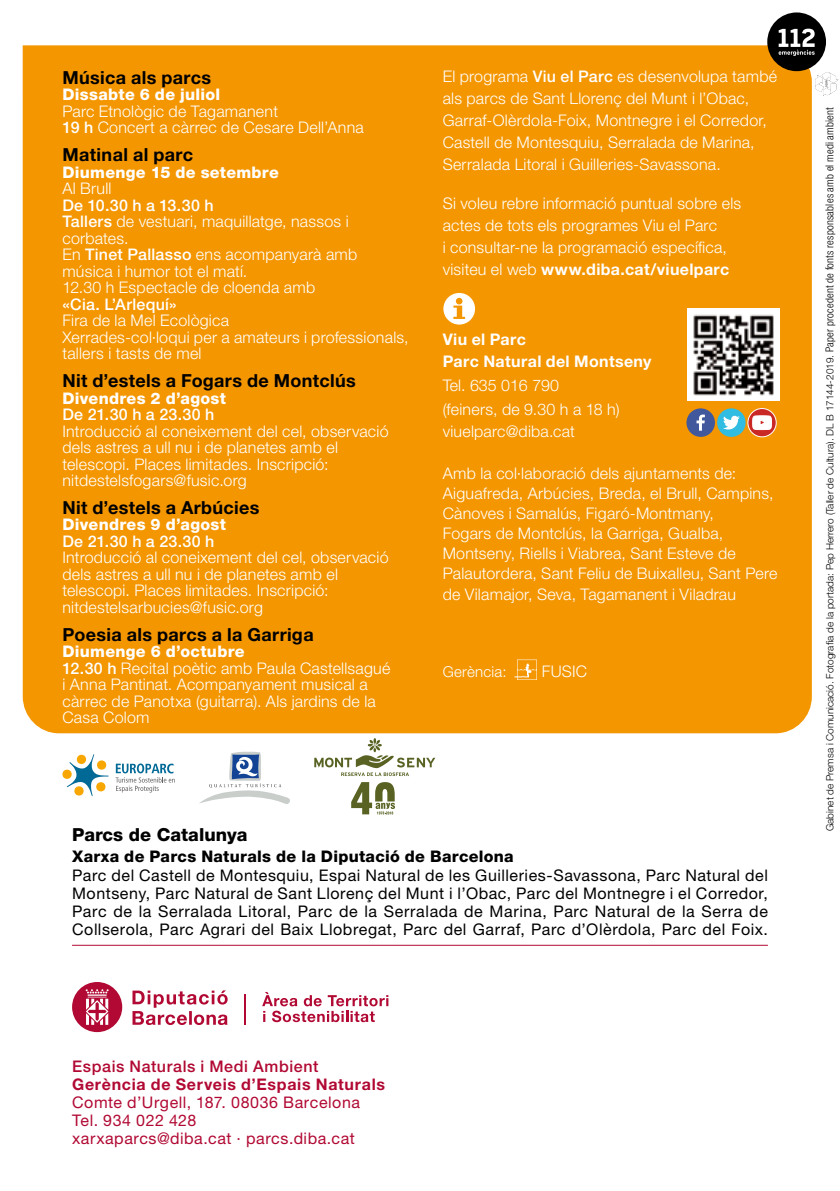
<style>
.page{position:relative;width:840px;height:1191px;background:#fff}
.page>*{position:absolute;margin:0;border:0;box-sizing:border-box;transform-origin:0 0}
.t1{font:700 18px "Helvetica Neue LT Std";letter-spacing:.02em;color:#000}
.t2{font:800 18px "Helvetica Neue LT Std";color:#000}
.t3{font:300 16px/16.4px "Helvetica Neue LT Std";letter-spacing:.015em;color:#fff}
.t4{font:16px/18px "Helvetica Neue LT Std";letter-spacing:.035em;color:#000;text-align:justify}
.t5{font:16px/18px "Helvetica Neue LT Std";letter-spacing:.035em;color:#b10933}
.t6{font:800 16px "Helvetica Neue LT Std";letter-spacing:.02em;color:#fff}
.t7{font:500 16px "Helvetica Neue LT Std";letter-spacing:.02em;color:#fff}
.t8{font:800 16px "Helvetica Neue LT Std";letter-spacing:.015em;color:#000}
.t9{font:700 16px "Helvetica Neue LT Std";letter-spacing:.045em;color:#b10933}
.t10{font:700 16px/22px "Helvetica Neue LT Std";letter-spacing:.02em;color:#fff}
.t11{font:500 16px "Helvetica Neue LT Std";letter-spacing:.035em;color:#b10933}
.t12{font:300 15px "Helvetica Neue LT Std";letter-spacing:.015em;color:#fff}
.t13{font:300 10px "Helvetica Neue LT Std";color:#000}
.s1{font-weight:500}
.s2{font-weight:800}
.s3{font-weight:700}
.s4{font-stretch:condensed;font-size:11px}
</style>
<div class="page">
<div style="left:23px;top:45px;width:788px;height:688px;background:#f49600"></div>
<svg style="left:443px;top:293px;width:32px;height:31px"></svg>
<div style="left:766px;top:12px;width:59px;height:59px;background:#000;border-radius:50%"></div>
<svg style="left:778px;top:29px;width:36px;height:27px"></svg>
<hr style="left:72px;top:944px;width:695px;height:1px;background:#b10933">
<img style="left:687px;top:309px;width:91px;height:91px">
<hr style="left:244px;top:994px;width:1px;height:31px;background:#b10933">
<svg style="left:132px;top:990px;width:95px;height:35px"></svg>
<svg style="left:72px;top:982px;width:50px;height:50px"></svg>
<svg style="left:262px;top:992px;width:126px;height:30px"></svg>
<svg style="left:62px;top:754px;width:47px;height:42px"></svg>
<svg style="left:115px;top:763px;width:60px;height:29px"></svg>
<svg style="left:199px;top:751px;width:91px;height:53px"></svg>
<svg style="left:815px;top:72px;width:23px;height:24px"></svg>
<img style="left:513px;top:655px;width:27px;height:27px">
<div style="left:686px;top:408px;width:28px;height:29px;background:#41599c;border-radius:50%"></div>
<svg style="left:696px;top:414px;width:8px;height:17px"></svg>
<div style="left:716px;top:408px;width:29px;height:29px;background:#31bce1;border-radius:50%"></div>
<svg style="left:723px;top:416px;width:16px;height:13px"></svg>
<svg style="left:747px;top:408px;width:28px;height:29px"></svg>
<div style="left:747px;top:408px;width:29px;height:29px;border:1px solid #fff;border-radius:50%"></div>
<svg style="left:751px;top:415px;width:20px;height:15px"></svg>
<svg style="left:351px;top:782px;width:44px;height:32px"></svg>
<svg style="left:314px;top:738px;width:121px;height:38px"></svg>
<p class="t1" style="left:62px;top:66px;width:150px">Música als parcs</p>
<p class="t6" style="left:62px;top:85px;width:159px">Dissabte 6 de juliol</p>
<p class="t3" style="left:62px;top:102px;width:303px">Parc Etnològic de Tagamanent<br><span class="s1">19 h</span> Concert a càrrec de Cesare Dell’Anna</p>
<p class="t1" style="left:62px;top:144px;width:132px">Matinal al parc</p>
<p class="t6" style="left:62px;top:162px;width:218px">Diumenge 15 de setembre</p>
<p class="t3" style="left:62px;top:180px;width:51px">Al Brull</p>
<p class="t3" style="left:62px;top:196px;width:296px"><span class="s1">De 10.30 h a 13.30 h<br>Tallers</span> de vestuari, maquillatge, nassos i corbates.<br>En <span class="s1">Tinet Pallasso</span> ens acompanyarà amb música i humor tot el matí.<br>12.30 h Espectacle de cloenda amb</p>
<p class="t7" style="left:62px;top:294px;width:116px">«Cia. L’Arlequí»</p>
<p class="t3" style="left:62px;top:312px;width:347px">Fira de la Mel Ecològica<br>Xerrades-col·loqui per a amateurs i professionals, tallers i tasts de mel</p>
<p class="t1" style="left:62px;top:369px;width:295px">Nit d’estels a Fogars de Montclús</p>
<p class="t6" style="left:62px;top:388px;width:165px">Divendres 2 d’agost</p>
<p class="t7" style="left:62px;top:405px;width:153px">De 21.30 h a 23.30 h</p>
<p class="t3" style="left:62px;top:422px;width:327px">Introducció al coneixement del cel, observació dels astres a ull nu i de planetes amb el telescopi. Places limitades. Inscripció: nitdestelsfogars@fusic.org</p>
<p class="t1" style="left:62px;top:496px;width:198px">Nit d’estels a Arbúcies</p>
<p class="t6" style="left:62px;top:515px;width:165px">Divendres 9 d’agost</p>
<p class="t7" style="left:62px;top:531px;width:153px">De 21.30 h a 23.30 h</p>
<p class="t3" style="left:62px;top:549px;width:327px">Introducció al coneixement del cel, observació dels astres a ull nu i de planetes amb el telescopi. Places limitades. Inscripció: nitdestelsarbucies@fusic.org</p>
<p class="t1" style="left:62px;top:623px;width:252px">Poesia als parcs a la Garriga</p>
<p class="t3" style="left:62px;top:643px;width:329px"><span class="s2">Diumenge 6 d’octubre<br></span><span class="s1">12.30 h</span> Recital poètic amb Paula Castellsagué i Anna Pantinat. Acompanyament musical a càrrec de Panotxa (guitarra). Als jardins de la Casa Colom</p>
<p class="t3" style="left:442px;top:65px;width:336px;line-height:22px">El programa <span class="s1">Viu el Parc</span> es desenvolupa també als parcs de Sant Llorenç del Munt i l’Obac, Garraf-Olèrdola-Foix, Montnegre i el Corredor, Castell de Montesquiu, Serralada de Marina, Serralada Litoral i Guilleries-Savassona.</p>
<p class="t3" style="left:442px;top:192px;width:300px;line-height:22px">Si voleu rebre informació puntual sobre els actes de tots els programes Viu el Parc<br>i consultar-ne la programació específica, visiteu el web <span class="s3">www.diba.cat/viuelparc</span></p>
<p class="t10" style="left:442px;top:328px;width:210px">Viu el Parc<br>Parc Natural del Montseny</p>
<p class="t3" style="left:442px;top:373px;width:178px;line-height:24px">Tel. 635 016 790<br>(feiners, de 9.30 h a 18 h)</p>
<p class="t3" style="left:442px;top:423px;width:134px">viuelparc@diba.cat</p>
<p class="t3" style="left:442px;top:463px;width:336px;line-height:20px">Amb la col·laboració dels ajuntaments de:<br>Aiguafreda, Arbúcies, Breda, el Brull, Campins, Cànoves i Samalús, Figaró-Montmany,<br>Fogars de Montclús, la Garriga, Gualba, Montseny, Riells i Viabrea, Sant Esteve de Palautordera, Sant Feliu de Buixalleu, Sant Pere de Vilamajor, Seva, Tagamanent i Viladrau</p>
<p class="t12" style="left:442px;top:662px;width:65px">Gerència:</p>
<p class="t3" style="left:541px;top:662px;width:47px">FUSIC</p>
<p class="t2" style="left:72px;top:823px;width:177px">Parcs de Catalunya</p>
<p class="t8" style="left:72px;top:846px;width:443px">Xarxa de Parcs Naturals de la Diputació de Barcelona</p>
<p class="t4" style="left:72px;top:866px;width:697px">Parc del Castell de Montesquiu, Espai Natural de les Guilleries-Savassona, Parc Natural del Montseny, Parc Natural de Sant Llorenç del Munt i l’Obac, Parc del Montnegre i el Corredor, Parc de la Serralada Litoral, Parc de la Serralada de Marina, Parc Natural de la Serra de Collserola, Parc Agrari del Baix Llobregat, Parc del Garraf, Parc d’Olèrdola, Parc del Foix.</p>
<p class="t13" style="left:823px;top:831px;width:725px;rotate:-90deg">Gabinet de Premsa i Comunicació. Fotografia de la portada: Pep Herrero (Taller de Cultura). DL B 17144-2019. <span class="s4">Paper procedent de fonts responsables amb el medi ambient</span></p>
<p class="t11" style="left:72px;top:1056px;width:247px">Espais Naturals i Medi Ambient</p>
<p class="t9" style="left:72px;top:1073px;width:314px">Gerència de Serveis d’Espais Naturals</p>
<p class="t5" style="left:72px;top:1092px;width:289px">Comte d’Urgell, 187. 08036 Barcelona<br>Tel. 934 022 428<br>xarxaparcs@diba.cat · parcs.diba.cat</p>
</div>
